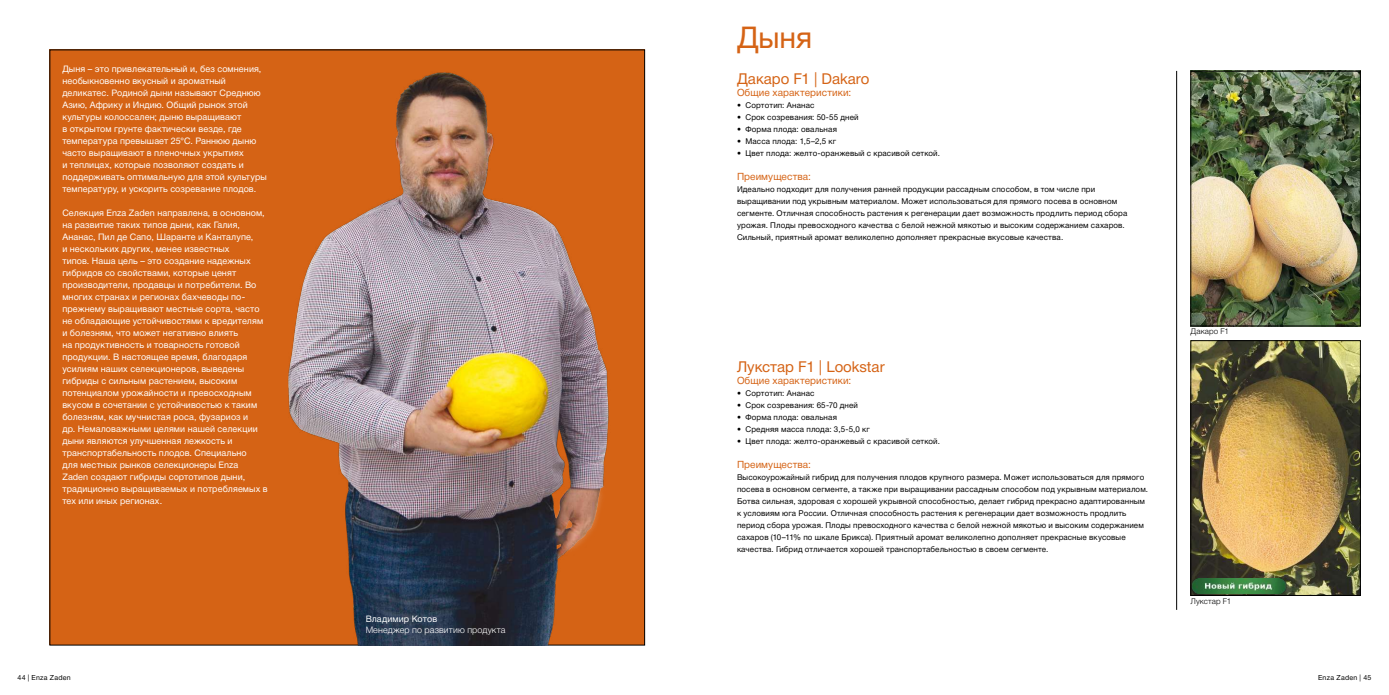
<style>
.page{position:relative;width:1389px;height:695px;background:#fff}
.page>*{position:absolute;margin:0;border:0;box-sizing:border-box;transform-origin:0 0}
.t1{font:30px "Helvetica Neue Cyr";color:#d56315}
.t2{font:15px "Helvetica Neue Cyr";color:#d56315}
.t3{font:10px "Helvetica Neue Cyr";letter-spacing:.01em;color:#d56315}
.t4{font:9px/12px "Helvetica Neue Cyr";letter-spacing:.01em;color:#fff}
.t5{font:300 9px "Helvetica Neue Cyr";letter-spacing:.01em;color:#fff}
.t6{font:8px/12px "Helvetica Neue Cyr";letter-spacing:.015em;color:#000}
.t7{font:300 8px "Helvetica Neue Cyr";letter-spacing:.015em;color:#000}
.t8{font:7px "Helvetica Neue Cyr";letter-spacing:.04em;color:#000}
</style>
<div class="page">
<img style="left:1193px;top:342px;width:166px;height:251px">
<div style="left:1191px;top:340px;width:170px;height:255px;border:1px solid #000"></div>
<img style="left:1193px;top:73px;width:166px;height:251px">
<div style="left:1191px;top:71px;width:170px;height:255px;border:1px solid #000"></div>
<div style="left:50px;top:50px;width:595px;height:595px;background:#d56315"></div>
<hr style="left:1176px;top:71px;width:1px;height:538px;background:#000">
<img style="left:262px;top:50px;width:383px;height:595px">
<img style="left:1191px;top:578px;width:97px;height:15px">
<p class="t4" style="left:62px;top:63px;width:206px">Дыня – это привлекательный и, без сомнения, необыкновенно вкусный и ароматный деликатес. Родиной дыни называют Среднюю Азию, Африку и Индию. Общий рынок этой культуры колоссален; дыню выращивают<br>в открытом грунте фактически везде, где температура превышает 25°С. Раннюю дыню часто выращивают в пленочных укрытиях<br>и теплицах, которые позволяют создать и поддерживать оптимальную для этой культуры температуру, и ускорить созревание плодов.</p>
<p class="t4" style="left:62px;top:207px;width:207px">Селекция Enza Zaden направлена, в основном, на развитие таких типов дыни, как Галия, Ананас, Пил де Сапо, Шаранте и Канталупе,<br>и нескольких других, менее известных<br>типов. Наша цель – это создание надежных гибридов со свойствами, которые ценят производители, продавцы и потребители. Во многих странах и регионах бахчеводы по&shy;прежнему выращивают местные сорта, часто не обладающие устойчивостями к вредителям и болезням, что может негативно влиять<br>на продуктивность и товарность готовой продукции. В настоящее время, благодаря усилиям наших селекционеров, выведены гибриды с сильным растением, высоким потенциалом урожайности и превосходным вкусом в сочетании с устойчивостью к таким болезням, как мучнистая роса, фузариоз и<br>др. Немаловажными целями нашей селекции дыни являются улучшенная лежкость и транспортабельность плодов. Специально<br>для местных рынков селекционеры Enza<br>Zaden создают гибриды сортотипов дыни, традиционно выращиваемых и потребляемых в тех или иных регионах.</p>
<p class="t4" style="left:366px;top:612px;width:73px">Владимир Котов</p>
<p class="t5" style="left:366px;top:624px;width:141px">Менеджер по развитию продукта</p>
<h1 class="t1" style="left:737px;top:21px;width:77px">Дыня</h1>
<h2 class="t2" style="left:737px;top:71px;width:134px">Дакаро F1 | Dakaro</h2>
<p class="t3" style="left:737px;top:87px;width:116px">Общие характеристики:</p>
<p class="t6" style="left:737px;top:99px;width:79px">• Сортотип: Ананас</p>
<p class="t6" style="left:737px;top:111px;width:123px">• Срок созревания: 50-55 дней</p>
<p class="t6" style="left:737px;top:123px;width:102px">• Форма плода: овальная</p>
<p class="t6" style="left:737px;top:135px;width:101px">• Масса плода: 1,5–2,5 кг</p>
<p class="t6" style="left:737px;top:147px;width:204px">• Цвет плода: желто-оранжевый с красивой сеткой.</p>
<p class="t3" style="left:737px;top:171px;width:76px">Преимущества:</p>
<p class="t6" style="left:737px;top:183px;width:392px">Идеально подходит для получения ранней продукции рассадным способом, в том числе при выращивании под укрывным материалом. Может использоваться для прямого посева в основном сегменте. Отличная способность растения к регенерации дает возможность продлить период сбора урожая. Плоды превосходного качества с белой нежной мякотью и высоким содержанием сахаров.<br>Сильный, приятный аромат великолепно дополняет прекрасные вкусовые качества.</p>
<h2 class="t2" style="left:737px;top:359px;width:149px">Лукстар F1 | Lookstar</h2>
<p class="t3" style="left:737px;top:375px;width:116px">Общие характеристики:</p>
<p class="t6" style="left:737px;top:387px;width:79px">• Сортотип: Ананас</p>
<p class="t6" style="left:737px;top:399px;width:123px">• Срок созревания: 65-70 дней</p>
<p class="t6" style="left:737px;top:411px;width:102px">• Форма плода: овальная</p>
<p class="t6" style="left:737px;top:423px;width:134px">• Средняя масса плода: 3,5-5,0 кг</p>
<p class="t6" style="left:737px;top:435px;width:204px">• Цвет плода: желто-оранжевый с красивой сеткой.</p>
<p class="t3" style="left:737px;top:459px;width:76px">Преимущества:</p>
<p class="t6" style="left:737px;top:471px;width:413px">Высокоурожайный гибрид для получения плодов крупного размера. Может использоваться для прямого посева в основном сегменте, а также при выращивании рассадным способом под укрывным материалом.<br>Ботва сильная, здоровая с хорошей укрывной способностью, делает гибрид прекрасно адаптированным к условиям юга России. Отличная способность растения к регенерации дает возможность продлить период сбора урожая. Плоды превосходного качества с белой нежной мякотью и высоким содержанием сахаров (10–11% по шкале Брикса). Приятный аромат великолепно дополняет прекрасные вкусовые качества. Гибрид отличается хорошей транспортабельностью в своем сегменте.</p>
<p class="t7" style="left:1191px;top:327px;width:40px">Дакаро F1</p>
<p class="t7" style="left:1191px;top:596px;width:42px">Лукстар F1</p>
<p class="t8" style="left:18px;top:674px;width:55px">44 | Enza Zaden</p>
<p class="t8" style="left:1318px;top:674px;width:55px">Enza Zaden | 45</p>
</div>
